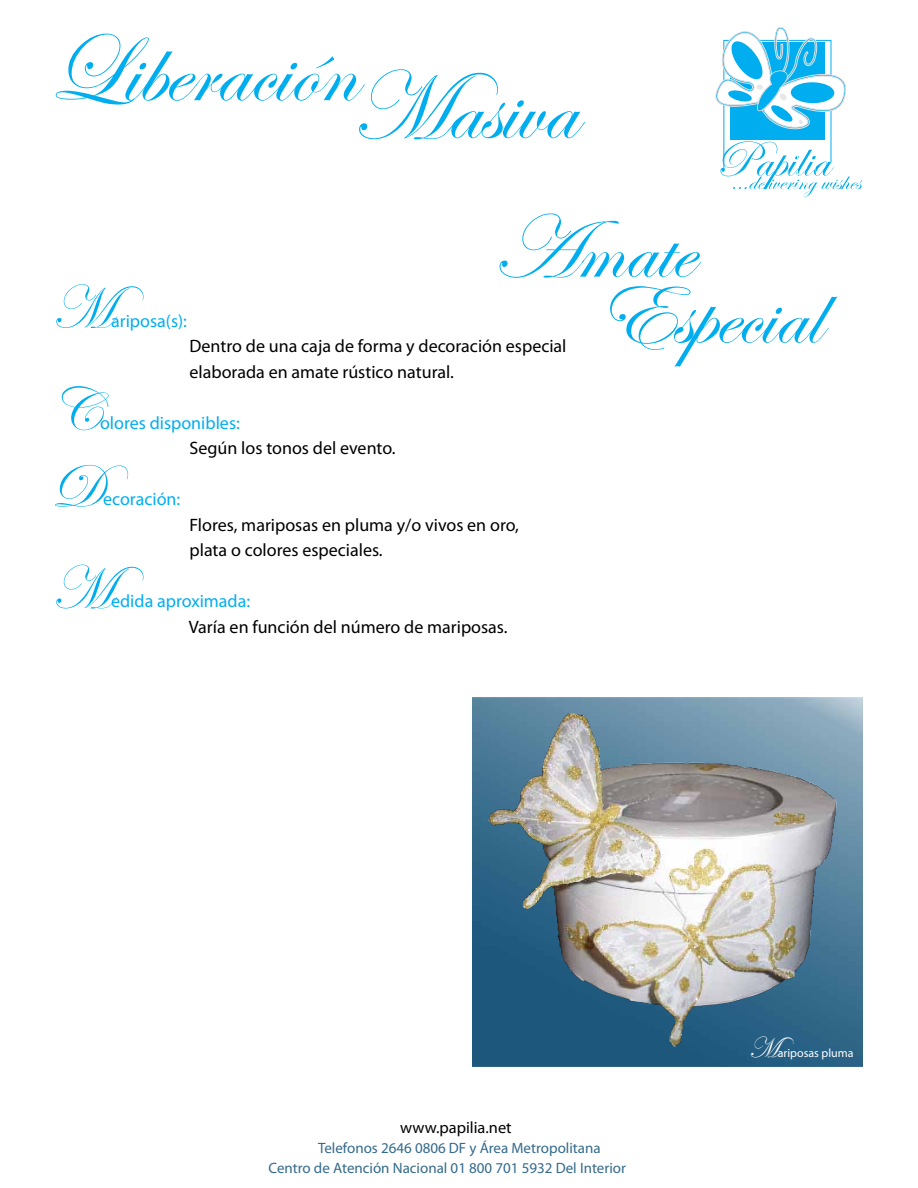
<style>
.page{position:relative;width:918px;height:1188px;background:#fff}
.page>*{position:absolute;margin:0;border:0;box-sizing:border-box;transform-origin:0 0}
.t1{font:97.95px "Edwardian Script ITC";color:#00aeef}
.t2{font:91.2px/65.8px "Edwardian Script ITC";color:#00aeef}
.t3{font:61.5px "Edwardian Script ITC";color:#00aeef}
.t4{font:30px "Edwardian Script ITC";color:#fff}
.t5{font:18px/25.5px "Myriad Pro";color:#000}
.t6{font:18px "Myriad Pro";color:#00aeef}
.t7{font:16.35px "Myriad Pro";color:#000}
.t8{font:15px/20.1px "Myriad Pro";color:#346a8b}
.t9{font:12px "Myriad Pro";color:#fff}
</style>
<div class="page">
<svg style="left:715px;top:27px;width:147px;height:170px"></svg>
<img style="left:472px;top:698px;width:390px;height:368px">
<img style="left:472px;top:701px;width:366px;height:354px">
<h1 class="t1" style="left:47px;top:16px;width:530px">LiberaciónMasiva</h1>
<h2 class="t2" style="left:596px;top:219px;width:226px;text-indent:-104px">Amate<br>Especial</h2>
<h3 class="t3" style="left:51px;top:274px;width:94px">M</h3>
<p class="t6" style="left:111px;top:310px;width:77px">ariposa(s):</p>
<p class="t5" style="left:190px;top:333px;width:379px">Dentro de una caja de forma y decoración especial elaborada en amate rústico natural.</p>
<h3 class="t3" style="left:51px;top:376px;width:51px">C</h3>
<p class="t6" style="left:100px;top:412px;width:141px">olores disponibles:</p>
<p class="t5" style="left:190px;top:435px;width:208px">Según los tonos del evento.</p>
<h3 class="t3" style="left:51px;top:453px;width:54px">D</h3>
<p class="t6" style="left:103px;top:488px;width:79px">ecoración:</p>
<p class="t5" style="left:190px;top:512px;width:331px">Flores, mariposas en pluma y/o vivos en oro, plata o colores especiales.</p>
<h3 class="t3" style="left:51px;top:555px;width:94px">M</h3>
<p class="t6" style="left:111px;top:590px;width:141px">edida aproximada:</p>
<p class="t5" style="left:189px;top:614px;width:320px">Varía en función del número de mariposas.</p>
<p class="t7" style="left:400px;top:1117px;width:113px">www.papilia.net</p>
<p class="t8" style="left:268px;top:1137px;width:359px;text-indent:50px">Telefonos 2646 0806 DF y Área Metropolitana<br>Centro de Atención Nacional 01 800 701 5932 Del Interior</p>
<h3 class="t4" style="left:748px;top:1032px;width:47px">M</h3>
<p class="t9" style="left:778px;top:1046px;width:77px">ariposas pluma</p>
</div>
